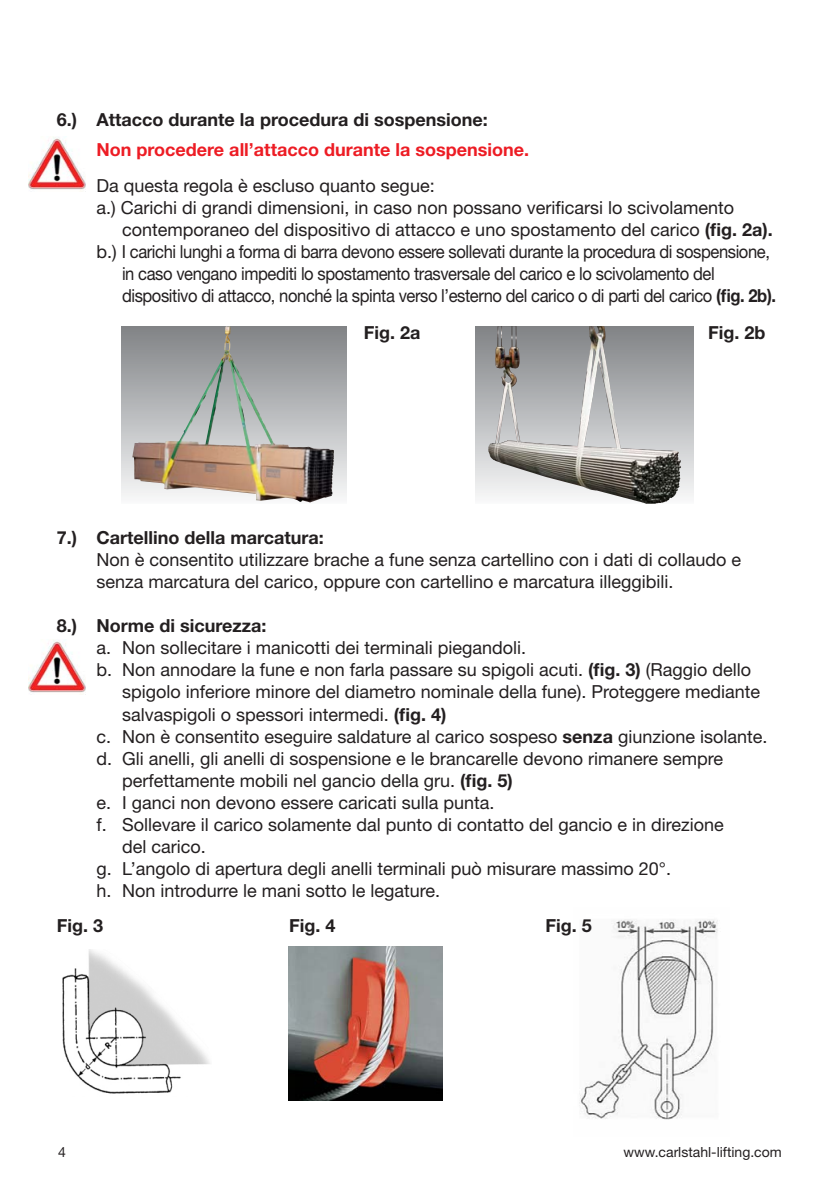
<style>
.page{position:relative;width:840px;height:1191px;background:#fff}
.page>*{position:absolute;margin:0;border:0;box-sizing:border-box;transform-origin:0 0}
.t1{font:18px/22px "Helvetica Neue LT";color:#231f20}
.t2{font:18px "Helvetica Neue LT";letter-spacing:-.025em;color:#231f20;scale:.92 1}
.t3{font:700 18px "Helvetica Neue LT Pro";color:#231f20}
.t4{font:18px "Helvetica Neue LT";letter-spacing:-.025em;color:#231f20}
.t5{font:700 18px "Helvetica Neue LT Pro";color:#ed1c24}
.t6{font:14px "Helvetica Neue LT";color:#231f20}
.s1{font-family:"Helvetica Neue LT Pro";font-weight:700}
</style>
<div class="page">
<img style="left:579px;top:919px;width:139px;height:201px">
<img style="left:28px;top:137px;width:57px;height:53px">
<img style="left:28px;top:640px;width:57px;height:53px">
<img style="left:62px;top:950px;width:148px;height:144px">
<img style="left:288px;top:946px;width:154px;height:154px">
<div style="left:475px;top:326px;width:218px;height:178px;background:linear-gradient(to bottom,#7f8285,#f7f8f9)"></div>
<img style="left:487px;top:326px;width:194px;height:178px">
<div style="left:122px;top:326px;width:224px;height:178px;background:linear-gradient(to bottom,#7f8285,#f7f8f9)"></div>
<img style="left:132px;top:326px;width:202px;height:176px">
<p class="t3" style="left:57px;top:113px;width:22px">6.)</p>
<p class="t3" style="left:96px;top:113px;width:392px">Attacco durante la procedura di sospensione:</p>
<p class="t5" style="left:96px;top:143px;width:434px">Non procedere all’attacco durante la sospensione.</p>
<p class="t1" style="left:96px;top:177px;width:339px">Da questa regola è escluso quanto segue:</p>
<p class="t1" style="left:96px;top:199px;width:638px">a.) Carichi di grandi dimensioni, in caso non possano verificarsi lo scivolamento</p>
<p class="t1" style="left:122px;top:221px;width:652px">contemporaneo del dispositivo di attacco e uno spostamento del carico <span class="s1">(fig. 2a).</span></p>
<p class="t4" style="left:96px;top:245px;width:674px">b.) I carichi lunghi a forma di barra devono essere sollevati durante la procedura di sospensione,</p>
<p class="t2" style="left:122px;top:267px;width:645px">in caso vengano impediti lo spostamento trasversale del carico e lo scivolamento del</p>
<p class="t2" style="left:122px;top:289px;width:712px">dispositivo di attacco, nonché la spinta verso l’esterno del carico o di parti del carico <span class="s1">(fig. 2b).</span></p>
<p class="t3" style="left:363px;top:326px;width:58px">Fig. 2a</p>
<p class="t3" style="left:707px;top:326px;width:59px">Fig. 2b</p>
<p class="t3" style="left:57px;top:531px;width:22px">7.)</p>
<p class="t3" style="left:57px;top:619px;width:22px">8.)</p>
<p class="t3" style="left:96px;top:531px;width:229px">Cartellino della marcatura:</p>
<p class="t1" style="left:96px;top:551px;width:646px">Non è consentito utilizzare brache a fune senza cartellino con i dati di collaudo e senza marcatura del carico, oppure con cartellino e marcatura illeggibili.</p>
<p class="t3" style="left:96px;top:619px;width:171px">Norme di sicurezza:</p>
<p class="t1" style="left:96px;top:639px;width:431px">a. Non sollecitare i manicotti dei terminali piegandoli.</p>
<p class="t1" style="left:96px;top:661px;width:656px">b. Non annodare la fune e non farla passare su spigoli acuti. <span class="s1">(fig. 3)</span> (Raggio dello</p>
<p class="t1" style="left:122px;top:683px;width:639px">spigolo inferiore minore del diametro nominale della fune). Proteggere mediante</p>
<p class="t1" style="left:122px;top:705px;width:326px">salvaspigoli o spessori intermedi. <span class="s1">(fig. 4)</span></p>
<p class="t1" style="left:96px;top:727px;width:672px">c. Non è consentito eseguire saldature al carico sospeso <span class="s1">senza</span> giunzione isolante.</p>
<p class="t1" style="left:96px;top:749px;width:628px">d. Gli anelli, gli anelli di sospensione e le brancarelle devono rimanere sempre</p>
<p class="t1" style="left:122px;top:771px;width:392px">perfettamente mobili nel gancio della gru. <span class="s1">(fig. 5)</span></p>
<p class="t1" style="left:96px;top:793px;width:399px">e. I ganci non devono essere caricati sulla punta.</p>
<p class="t1" style="left:96px;top:815px;width:628px">f. Sollevare il carico solamente dal punto di contatto del gancio e in direzione</p>
<p class="t1" style="left:122px;top:837px;width:85px">del carico.</p>
<p class="t1" style="left:96px;top:859px;width:576px">g. L’angolo di apertura degli anelli terminali può misurare massimo 20°.</p>
<p class="t1" style="left:96px;top:881px;width:345px">h. Non introdurre le mani sotto le legature.</p>
<p class="t3" style="left:57px;top:918px;width:48px">Fig. 3</p>
<p class="t3" style="left:289px;top:918px;width:48px">Fig. 4</p>
<p class="t3" style="left:545px;top:918px;width:48px">Fig. 5</p>
<p class="t6" style="left:58px;top:1147px;width:9px">4</p>
<p class="t6" style="left:623px;top:1147px;width:160px">www.carlstahl-lifting.com</p>
</div>
